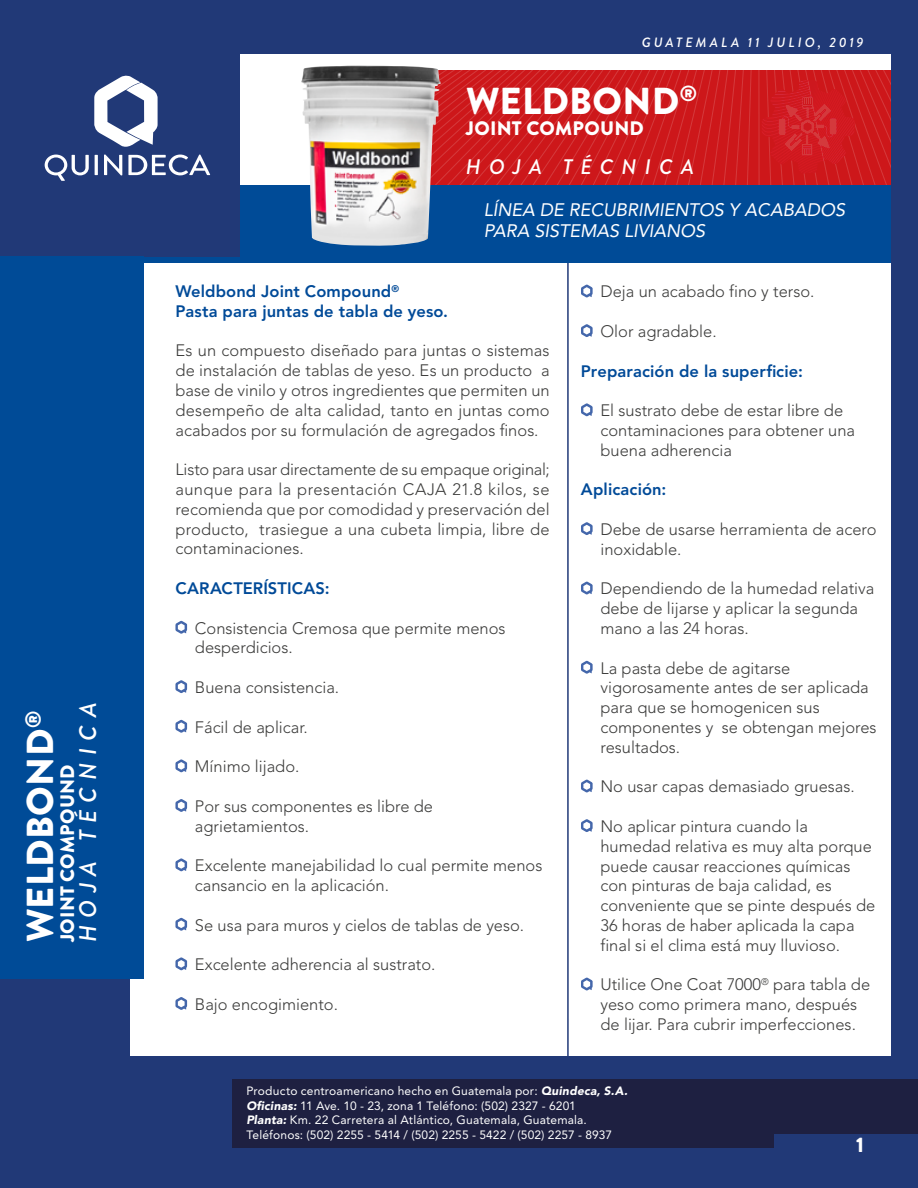
<style>
.page{position:relative;width:918px;height:1188px;background:#fff}
.page>*{position:absolute;margin:0;border:0;box-sizing:border-box;transform-origin:0 0}
.t1{font:900 37.5px "Brandon Grotesque";letter-spacing:.01em;color:#fff}
.t2{font:italic 500 24px "Brandon Grotesque";letter-spacing:.31em;color:#fff}
.t3{font:italic 500 21px "Brandon Grotesque";letter-spacing:.39em;color:#fff}
.t4{font:900 21px "Brandon Grotesque";color:#fff}
.t5{font:900 19.5px "Brandon Grotesque";letter-spacing:.01em;color:#fff}
.t6{font:italic 18px/21.6px "Avenir LT Std";color:#fff}
.t7{font:300 16.5px/19.8px "Avenir LT Std";color:#3c3c3b}
.t8{font:800 16.5px/19.8px "Avenir LT Std";letter-spacing:.005em;color:#004a98}
.t9{font:italic 500 13.5px "Brandon Grotesque";letter-spacing:.225em;color:#fff}
.t10{font:12px/14.4px "Avenir LT Std";letter-spacing:.015em;color:#fff}
.s1{font-weight:900;font-style:italic}
</style>
<div class="page">
<svg style="left:581px;top:285px;width:12px;height:13px"></svg>
<svg style="left:581px;top:324px;width:12px;height:13px"></svg>
<svg style="left:581px;top:403px;width:12px;height:14px"></svg>
<svg style="left:581px;top:522px;width:12px;height:13px"></svg>
<svg style="left:581px;top:582px;width:12px;height:13px"></svg>
<svg style="left:581px;top:661px;width:12px;height:13px"></svg>
<svg style="left:581px;top:780px;width:12px;height:13px"></svg>
<svg style="left:581px;top:819px;width:12px;height:13px"></svg>
<svg style="left:581px;top:978px;width:12px;height:13px"></svg>
<svg style="left:175px;top:621px;width:12px;height:13px"></svg>
<svg style="left:175px;top:680px;width:12px;height:13px"></svg>
<svg style="left:175px;top:720px;width:12px;height:13px"></svg>
<svg style="left:175px;top:759px;width:12px;height:14px"></svg>
<svg style="left:175px;top:799px;width:12px;height:13px"></svg>
<svg style="left:175px;top:858px;width:12px;height:14px"></svg>
<svg style="left:175px;top:918px;width:12px;height:13px"></svg>
<svg style="left:175px;top:957px;width:12px;height:14px"></svg>
<svg style="left:175px;top:997px;width:12px;height:13px"></svg>
<hr style="left:567px;top:209px;width:2px;height:925px;background:#213977">
<div style="left:137px;top:185px;width:754px;height:77px;background:#004b97"></div>
<div style="left:0;top:0;width:240px;height:256px;background:#213977"></div>
<div style="left:0;top:0;width:130px;height:1188px;background:#213977"></div>
<div style="left:0;top:256px;width:143px;height:723px;background:#004b97"></div>
<svg style="left:441px;top:71px;width:312px;height:114px;background:#cd1b1e"></svg>
<svg style="left:762px;top:71px;width:129px;height:114px;background:#cf1c20"></svg>
<div style="left:0;top:1056px;width:918px;height:132px;background:#213977"></div>
<div style="left:891px;top:8px;width:27px;height:1180px;background:#213977"></div>
<div style="left:235px;top:0;width:683px;height:54px;background:#213977"></div>
<div style="left:233px;top:1079px;width:685px;height:68px;background:#1e2041"></div>
<div style="left:775px;top:1134px;width:143px;height:31px;background:#213977"></div>
<svg style="left:45px;top:76px;width:165px;height:105px"></svg>
<img style="left:301px;top:66px;width:140px;height:180px">
<h2 class="t2" style="left:71px;top:942px;width:242px;rotate:-90deg">HOJA TÉCNICA</h2>
<h1 class="t1" style="left:14px;top:942px;width:232px;rotate:-90deg">WELDBOND<sup>®</sup></h1>
<p class="t5" style="left:54px;top:942px;width:180px;rotate:-90deg">JOINT COMPOUND</p>
<p class="t9" style="left:642px;top:33px;width:223px">GUATEMALA 11 JULIO, 2019</p>
<h1 class="t1" style="left:466px;top:74px;width:232px">WELDBOND<sup>®</sup></h1>
<p class="t5" style="left:466px;top:114px;width:180px">JOINT COMPOUND</p>
<p class="t3" style="left:466px;top:152px;width:230px">HOJA TÉCNICA</p>
<p class="t6" style="left:484px;top:199px;width:363px">LÍNEA DE RECUBRIMIENTOS Y ACABADOS<br>PARA SISTEMAS LIVIANOS</p>
<p class="t8" style="left:175px;top:282px;width:274px">Weldbond Joint Compound<sup>®<br></sup>Pasta para juntas de tabla de yeso.</p>
<p class="t7" style="left:175px;top:341px;width:376px;text-align:justify">Es un compuesto diseñado para juntas o sistemas de instalación de tablas de yeso. Es un producto a base de vinilo y otros ingredientes que permiten un desempeño de alta calidad, tanto en juntas como acabados por su formulación de agregados finos.</p>
<p class="t7" style="left:175px;top:460px;width:376px;text-align:justify">Listo para usar directamente de su empaque original; aunque para la presentación CAJA 21.8 kilos, se recomienda que por comodidad y preservación del producto, trasiegue a una cubeta limpia, libre de contaminaciones.</p>
<p class="t8" style="left:175px;top:579px;width:156px">CARACTERÍSTICAS:</p>
<p class="t7" style="left:195px;top:618px;width:312px">Consistencia Cremosa que permite menos desperdicios.</p>
<p class="t7" style="left:195px;top:678px;width:146px">Buena consistencia.</p>
<p class="t7" style="left:195px;top:717px;width:114px">Fácil de aplicar.</p>
<p class="t7" style="left:195px;top:757px;width:106px">Mínimo lijado.</p>
<p class="t7" style="left:195px;top:796px;width:240px">Por sus componentes es libre de agrietamientos.</p>
<p class="t7" style="left:195px;top:856px;width:349px">Excelente manejabilidad lo cual permite menos cansancio en la aplicación.</p>
<p class="t7" style="left:195px;top:915px;width:331px">Se usa para muros y cielos de tablas de yeso.</p>
<p class="t7" style="left:195px;top:955px;width:242px">Excelente adherencia al sustrato.</p>
<p class="t7" style="left:195px;top:994px;width:145px">Bajo encogimiento.</p>
<p class="t7" style="left:600px;top:282px;width:216px">Deja un acabado fino y terso.</p>
<p class="t7" style="left:600px;top:322px;width:118px">Olor agradable.</p>
<p class="t8" style="left:581px;top:361px;width:223px">Preparación de la superficie:</p>
<p class="t7" style="left:600px;top:401px;width:256px">El sustrato debe de estar libre de contaminaciones para obtener una buena adherencia</p>
<p class="t8" style="left:581px;top:480px;width:87px">Aplicación:</p>
<p class="t7" style="left:600px;top:520px;width:278px">Debe de usarse herramienta de acero inoxidable.</p>
<p class="t7" style="left:600px;top:579px;width:275px">Dependiendo de la humedad relativa debe de lijarse y aplicar la segunda mano a las 24 horas.</p>
<p class="t7" style="left:600px;top:658px;width:278px">La pasta debe de agitarse vigorosamente antes de ser aplicada para que se homogenicen sus componentes y se obtengan mejores resultados.</p>
<p class="t7" style="left:600px;top:777px;width:256px">No usar capas demasiado gruesas.</p>
<p class="t7" style="left:600px;top:817px;width:276px">No aplicar pintura cuando la humedad relativa es muy alta porque puede causar reacciones químicas con pinturas de baja calidad, es conveniente que se pinte después de 36 horas de haber aplicada la capa final si el clima está muy lluvioso.</p>
<p class="t7" style="left:600px;top:975px;width:271px">Utilice One Coat 7000<sup>®</sup> para tabla de yeso como primera mano, después de lijar. Para cubrir imperfecciones.</p>
<p class="t10" style="left:246px;top:1084px;width:383px">Producto centroamericano hecho en Guatemala por: <span class="s1">Quindeca, S.A.<br>Oficinas:</span> 11 Ave. 10 - 23, zona 1 Teléfono: (502) 2327 - 6201<br><span class="s1">Planta:</span> Km. 22 Carretera al Atlántico, Guatemala, Guatemala.<br>Teléfonos: (502) 2255 - 5414 / (502) 2255 - 5422 / (502) 2257 - 8937</p>
<p class="t4" style="left:856px;top:1130px;width:9px">1</p>
</div>
